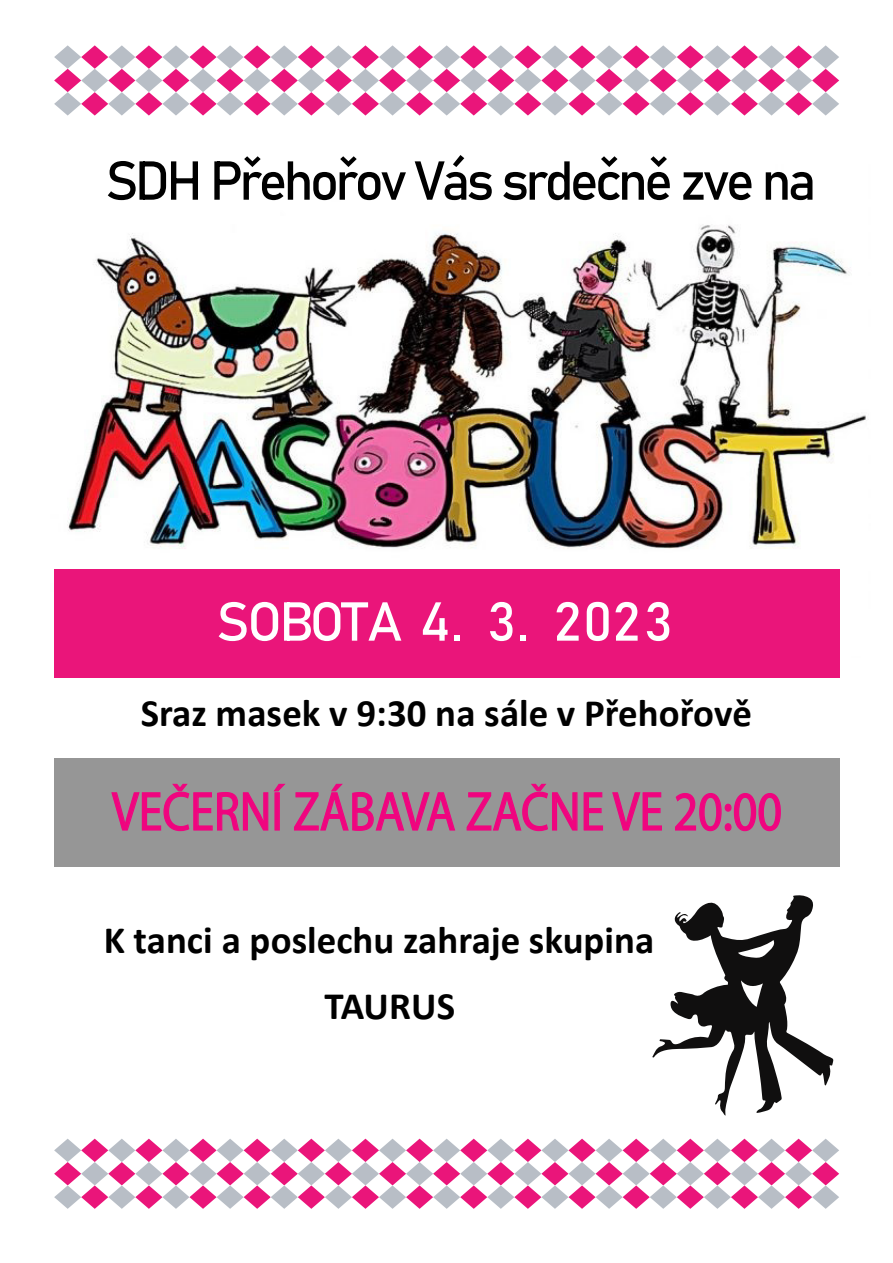
<style>
.page{position:relative;width:893px;height:1263px;background:#fff}
.page>*{position:absolute;margin:0;border:0;box-sizing:border-box;transform-origin:0 0}
.t1{font:55.2px "Myriad Pro";color:#f0047f;scale:.87 1}
.t2{font:54px "Bahnschrift";letter-spacing:-.07em;color:#000}
.t3{font:54px "Bahnschrift";letter-spacing:-.02em;color:#fff}
.t4{font:700 38.85px/65.6px "Calibri";color:#000;text-align:center}
</style>
<div class="page">
<img style="left:67px;top:225px;width:799px;height:432px">
<div style="left:54px;top:569px;width:112px;height:108px;background:#ea157a"></div>
<div style="left:166px;top:569px;width:112px;height:108px;background:#ea157a"></div>
<div style="left:278px;top:569px;width:113px;height:108px;background:#ea157a"></div>
<div style="left:391px;top:569px;width:112px;height:108px;background:#ea157a"></div>
<div style="left:503px;top:569px;width:112px;height:108px;background:#ea157a"></div>
<div style="left:615px;top:569px;width:112px;height:108px;background:#ea157a"></div>
<div style="left:727px;top:569px;width:112px;height:108px;background:#ea157a"></div>
<svg style="left:54px;top:1139px;width:785px;height:70px"></svg>
<svg style="left:54px;top:45px;width:785px;height:71px"></svg>
<div style="left:54px;top:758px;width:112px;height:108px;background:#969696"></div>
<div style="left:166px;top:758px;width:112px;height:108px;background:#969696"></div>
<div style="left:278px;top:758px;width:113px;height:108px;background:#969696"></div>
<div style="left:391px;top:758px;width:112px;height:108px;background:#969696"></div>
<div style="left:503px;top:758px;width:112px;height:108px;background:#969696"></div>
<div style="left:615px;top:758px;width:112px;height:108px;background:#969696"></div>
<div style="left:727px;top:758px;width:112px;height:108px;background:#969696"></div>
<svg style="left:652px;top:895px;width:182px;height:220px"></svg>
<svg style="left:111px;top:783px;width:175px;height:49px"></svg>
<svg style="left:294px;top:783px;width:162px;height:48px"></svg>
<svg style="left:466px;top:783px;width:137px;height:49px"></svg>
<svg style="left:612px;top:792px;width:50px;height:39px"></svg>
<svg style="left:675px;top:793px;width:106px;height:39px"></svg>
<h2 class="t2" style="left:105px;top:140px;width:712px">SDH Přehořov Vás srdečně zve na</h2>
<h2 class="t3" style="left:216px;top:581px;width:458px">SOBOTA 4. 3. 2023</h2>
<p class="t4" style="left:141px;top:679px;width:613px">Sraz masek v 9:30 na sále v Přehořově</p>
<h1 class="t1" style="left:112px;top:777px;width:772px">VEČERNÍ ZÁBAVA ZAČNE VE 20:00</h1>
<p class="t4" style="left:104px;top:907px;width:552px">K tanci a poslechu zahraje skupina<br>TAURUS</p>
</div>
